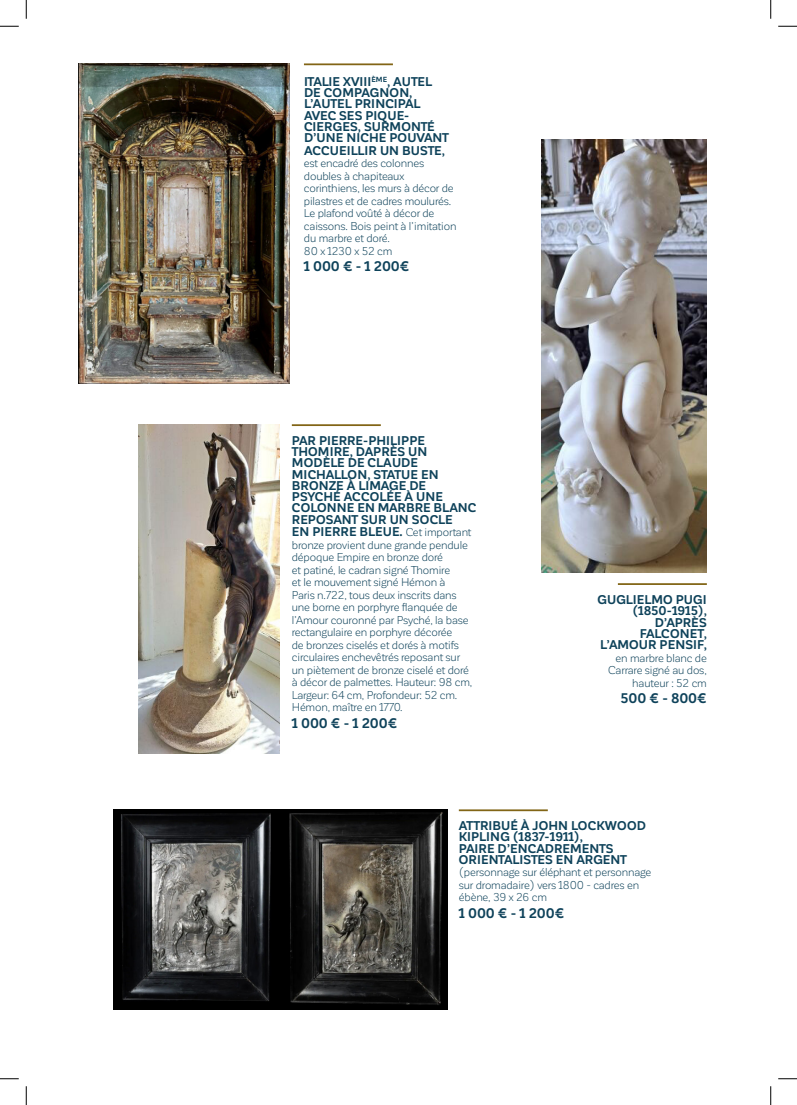
<style>
.page{position:relative;width:797px;height:1105px;background:#fff}
.page>*{position:absolute;margin:0;border:0;box-sizing:border-box;transform-origin:0 0}
.t1{font:700 13.75px "Corporative Sans";letter-spacing:-.01em;color:#0e425a}
.t2{font:700 12.5px/11.2px "Corporative Sans";letter-spacing:.01em;color:#0e425a}
.t3{font:11.25px/12.5px "Corporative Sans";letter-spacing:-.015em;color:#0e425a}
.s1{font-weight:400;font-size:11.25px}
</style>
<div class="page">
<hr style="left:304px;top:63px;width:89px;height:2px;background:#826516">
<hr style="left:459px;top:809px;width:89px;height:2px;background:#826516">
<hr style="left:292px;top:424px;width:89px;height:2px;background:#826516">
<hr style="left:618px;top:583px;width:89px;height:2px;background:#826516">
<img style="left:78px;top:63px;width:212px;height:320px">
<img style="left:541px;top:139px;width:166px;height:433px">
<img style="left:114px;top:809px;width:333px;height:201px">
<img style="left:138px;top:424px;width:142px;height:329px">
<svg style="left:0;top:25px;width:19px;height:2px"></svg>
<svg style="left:778px;top:25px;width:19px;height:2px"></svg>
<svg style="left:0;top:1078px;width:19px;height:1px"></svg>
<svg style="left:778px;top:1078px;width:19px;height:1px"></svg>
<svg style="left:25px;top:0;width:2px;height:19px"></svg>
<svg style="left:25px;top:1086px;width:2px;height:19px"></svg>
<svg style="left:770px;top:0;width:1px;height:19px"></svg>
<svg style="left:770px;top:1086px;width:1px;height:19px"></svg>
<p class="t2" style="left:304px;top:76px;width:146px">ITALIE XVIII<sup>ÈME</sup>, AUTEL<br>DE COMPAGNON,<br>L’AUTEL PRINCIPAL<br>AVEC SES PIQUE-<br>CIERGES, SURMONTÉ<br>D’UNE NICHE POUVANT</p>
<p class="t2" style="left:304px;top:145px;width:142px">ACCUEILLIR UN BUSTE,</p>
<p class="t3" style="left:304px;top:157px;width:154px">est encadré des colonnes doubles à chapiteaux corinthiens, les murs à décor de pilastres et de cadres moulurés.<br>Le plafond voûté à décor de caissons. Bois peint à l’imitation du marbre et doré.</p>
<p class="t3" style="left:304px;top:245px;width:90px">80 x 1230 x 52 cm</p>
<p class="t1" style="left:304px;top:259px;width:107px">1 000 € - 1 200€</p>
<p class="t2" style="left:292px;top:435px;width:186px">PAR PIERRE-PHILIPPE<br>THOMIRE, DAPRÈS UN<br>MODÈLE DE CLAUDE<br>MICHALLON, STATUE EN<br>BRONZE À LIMAGE DE<br>PSYCHÉ ACCOLÉE À UNE<br>COLONNE EN MARBRE BLANC<br>REPOSANT SUR UN SOCLE</p>
<p class="t2" style="left:292px;top:526px;width:181px">EN PIERRE BLEUE. <span class="s1">Cet important</span></p>
<p class="t3" style="left:292px;top:539px;width:182px">bronze provient dune grande pendule dépoque Empire en bronze doré<br>et patiné, le cadran signé Thomire<br>et le mouvement signé Hémon à<br>Paris n.722, tous deux inscrits dans une borne en porphyre flanquée de l’Amour couronné par Psyché, la base rectangulaire en porphyre décorée<br>de bronzes ciselés et dorés à motifs circulaires enchevêtrés reposant sur un piètement de bronze ciselé et doré à décor de palmettes. Hauteur: 98 cm, Largeur: 64 cm, Profondeur: 52 cm.<br>Hémon, maître en 1770.</p>
<p class="t1" style="left:292px;top:715px;width:107px">1 000 € - 1 200€</p>
<p class="t2" style="left:597px;top:594px;width:111px;text-align:right">GUGLIELMO PUGI (1850-1915),</p>
<p class="t2" style="left:600px;top:617px;width:108px;text-align:right">D’APRÈS<br>FALCONET,<br>L’AMOUR PENSIF,</p>
<p class="t3" style="left:608px;top:651px;width:100px;text-align:right">en marbre blanc de<br>Carrare signé au dos, hauteur : 52 cm</p>
<p class="t1" style="left:620px;top:691px;width:88px">500 € - 800€</p>
<p class="t2" style="left:459px;top:820px;width:189px">ATTRIBUÉ À JOHN LOCKWOOD<br>KIPLING (1837-1911),<br>PAIRE D’ENCADREMENTS<br>ORIENTALISTES EN ARGENT</p>
<p class="t3" style="left:459px;top:866px;width:194px">(personnage sur éléphant et personnage sur dromadaire) vers 1800 - cadres en ébène, 39 x 26 cm</p>
<p class="t1" style="left:459px;top:905px;width:107px">1 000 € - 1 200€</p>
</div>
